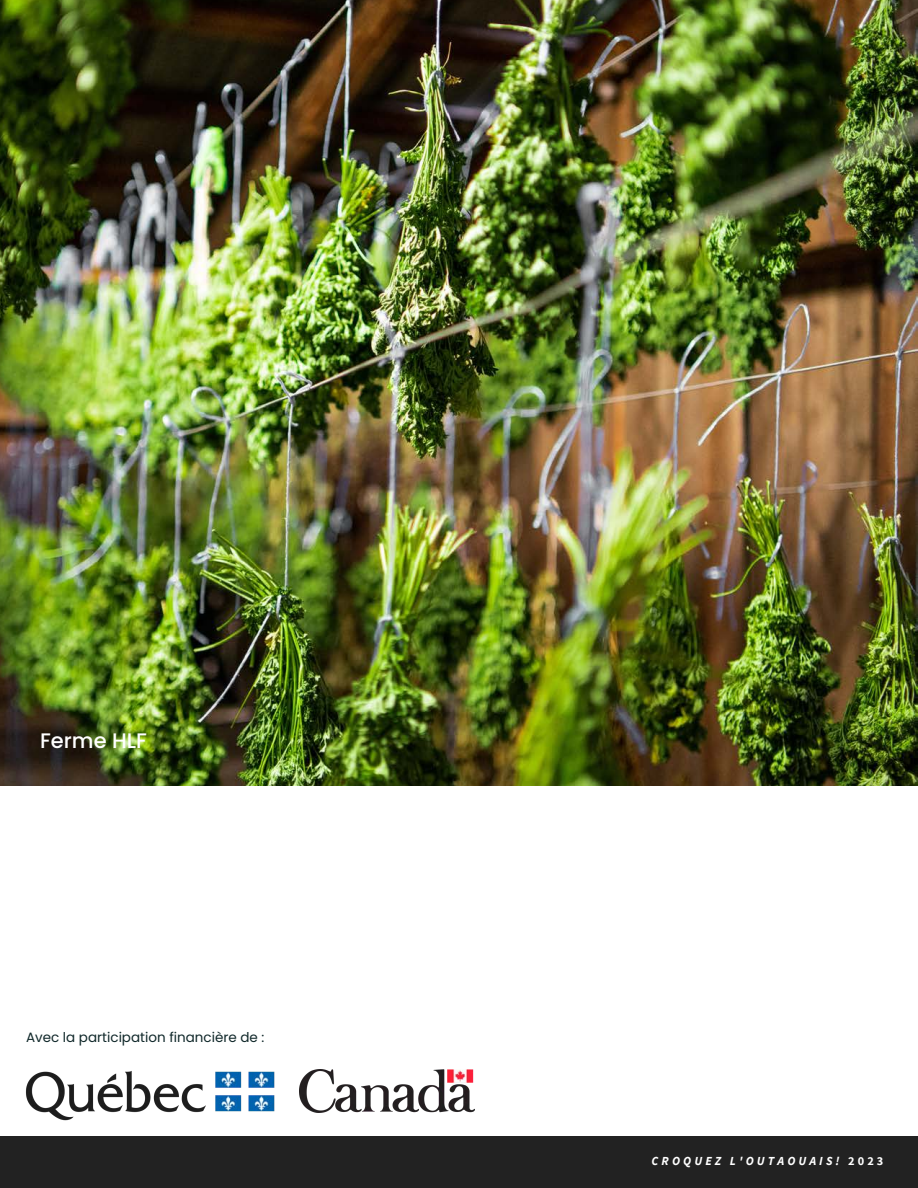
<style>
.page{position:relative;width:918px;height:1188px;background:#fff}
.page>*{position:absolute;margin:0;border:0;box-sizing:border-box;transform-origin:0 0}
.t1{font:500 21px "Poppins";color:#fff}
.t2{font:13.5px "Poppins";color:#10282a}
.t3{font:italic 700 12.3px "Source Sans Pro";letter-spacing:.25em;color:#fff}
.s1{font-style:normal}
</style>
<div class="page">
<div style="left:0;top:1136px;width:918px;height:52px;background:#222"></div>
<img style="left:0;top:0;width:918px;height:785px">
<img style="left:25px;top:1071px;width:250px;height:50px">
<img style="left:299px;top:1070px;width:176px;height:42px">
<h1 class="t1" style="left:40px;top:726px;width:108px">Ferme HLF</h1>
<p class="t2" style="left:26px;top:1028px;width:240px">Avec la participation financière de :</p>
<p class="t3" style="left:652px;top:1153px;width:233px">CROQUEZ L'OUTAOUAIS! <span class="s1">2023</span></p>
</div>
